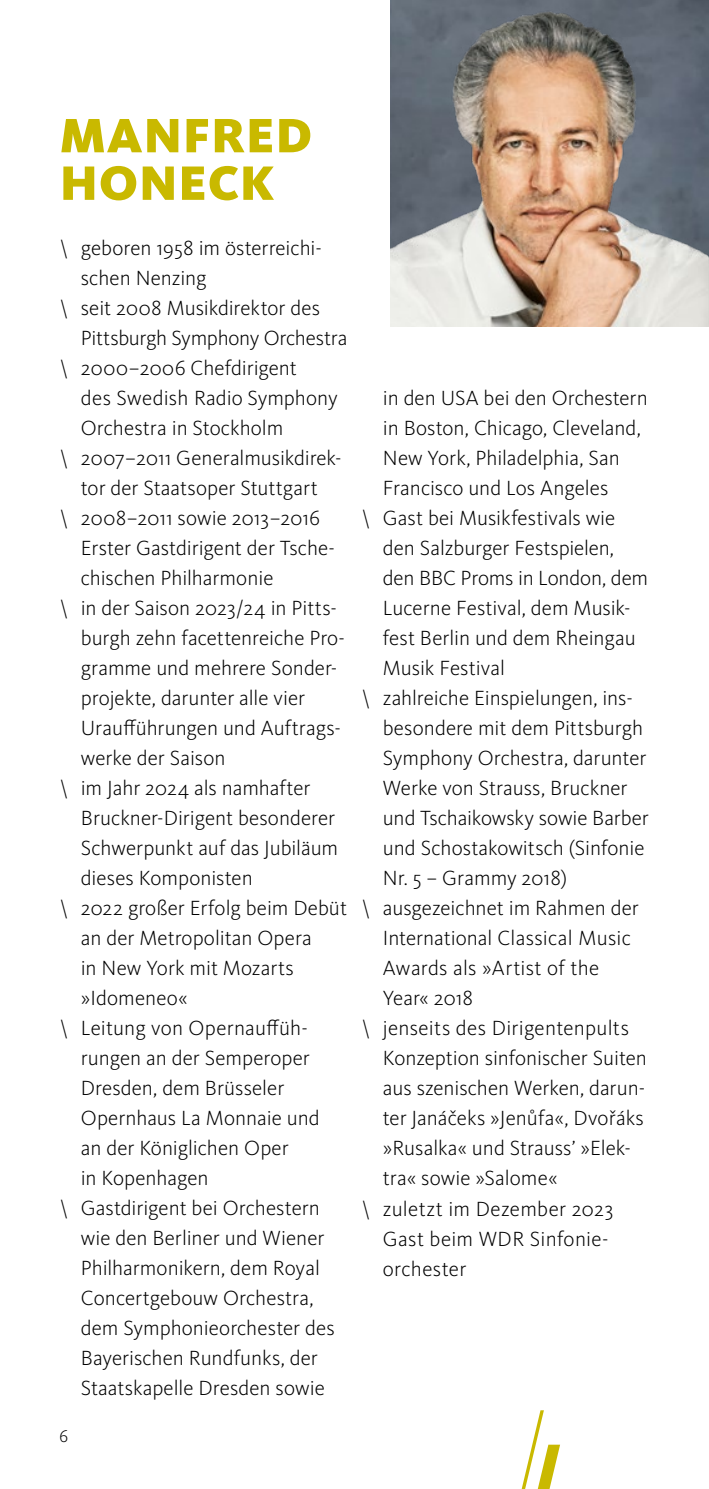
<style>
.page{position:relative;width:709px;height:1489px;background:#fff}
.page>*{position:absolute;margin:0;border:0;box-sizing:border-box;transform-origin:0 0}
.t1{font:900 50px/47.5px "WDR Sans";letter-spacing:.02em;color:#c9b900}
.t2{font:300 21.25px "WDR Sans";color:#000}
.t3{font:300 17.5px "WDR Sans";color:#000}
</style>
<div class="page">
<svg style="left:522px;top:1410px;width:38px;height:78px"></svg>
<img style="left:390px;top:0;width:319px;height:326px">
<h1 class="t1" style="left:60px;top:111px;width:254px">MANFRED<br>HONECK</h1>
<p class="t2" style="left:60px;top:235px;width:264px">\ geboren 1958 im österreichi-</p>
<p class="t2" style="left:81px;top:265px;width:127px">schen Nenzing</p>
<p class="t2" style="left:60px;top:295px;width:262px">\ seit 2008 Musikdirektor des</p>
<p class="t2" style="left:81px;top:325px;width:268px">Pittsburgh Symphony Orchestra</p>
<p class="t2" style="left:60px;top:355px;width:239px">\ 2000–2006 Chefdirigent</p>
<p class="t2" style="left:81px;top:385px;width:258px">des Swedish Radio Symphony</p>
<p class="t2" style="left:81px;top:415px;width:204px">Orchestra in Stockholm</p>
<p class="t2" style="left:60px;top:445px;width:283px">\ 2007–2011 Generalmusikdirek-</p>
<p class="t2" style="left:81px;top:475px;width:238px">tor der Staatsoper Stuttgart</p>
<p class="t2" style="left:60px;top:505px;width:262px">\ 2008–2011 sowie 2013–2016</p>
<p class="t2" style="left:81px;top:535px;width:256px">Erster Gastdirigent der Tsche-</p>
<p class="t2" style="left:81px;top:565px;width:194px">chischen Philharmonie</p>
<p class="t2" style="left:60px;top:595px;width:279px">\ in der Saison 2023/24 in Pitts-</p>
<p class="t2" style="left:81px;top:625px;width:266px">burgh zehn facettenreiche Pro-</p>
<p class="t2" style="left:81px;top:655px;width:258px">gramme und mehrere Sonder-</p>
<p class="t2" style="left:81px;top:685px;width:226px">projekte, darunter alle vier</p>
<p class="t2" style="left:81px;top:715px;width:262px">Uraufführungen und Auftrags-</p>
<p class="t2" style="left:81px;top:745px;width:146px">werke der Saison</p>
<p class="t2" style="left:60px;top:775px;width:252px">\ im Jahr 2024 als namhafter</p>
<p class="t2" style="left:81px;top:805px;width:256px">Bruckner-Dirigent besonderer</p>
<p class="t2" style="left:81px;top:835px;width:259px">Schwerpunkt auf das Jubiläum</p>
<p class="t2" style="left:81px;top:865px;width:173px">dieses Komponisten</p>
<p class="t2" style="left:60px;top:895px;width:289px">\ 2022 großer Erfolg beim Debüt</p>
<p class="t2" style="left:81px;top:925px;width:233px">an der Metropolitan Opera</p>
<p class="t2" style="left:81px;top:955px;width:214px">in New York mit Mozarts</p>
<p class="t2" style="left:81px;top:985px;width:108px">»Idomeneo«</p>
<p class="t2" style="left:60px;top:1015px;width:250px">\ Leitung von Opernauffüh-</p>
<p class="t2" style="left:81px;top:1045px;width:230px">rungen an der Semperoper</p>
<p class="t2" style="left:81px;top:1075px;width:205px">Dresden, dem Brüsseler</p>
<p class="t2" style="left:81px;top:1105px;width:240px">Opernhaus La Monnaie und</p>
<p class="t2" style="left:81px;top:1135px;width:209px">an der Königlichen Oper</p>
<p class="t2" style="left:81px;top:1165px;width:129px">in Kopenhagen</p>
<p class="t2" style="left:60px;top:1195px;width:262px">\ Gastdirigent bei Orchestern</p>
<p class="t2" style="left:81px;top:1225px;width:245px">wie den Berliner und Wiener</p>
<p class="t2" style="left:81px;top:1255px;width:240px">Philharmonikern, dem Royal</p>
<p class="t2" style="left:81px;top:1285px;width:234px">Concertgebouw Orchestra,</p>
<p class="t2" style="left:81px;top:1315px;width:255px">dem Symphonieorchester des</p>
<p class="t2" style="left:81px;top:1345px;width:238px">Bayerischen Rundfunks, der</p>
<p class="t2" style="left:81px;top:1375px;width:245px">Staatskapelle Dresden sowie</p>
<p class="t3" style="left:60px;top:1425px;width:10px">6</p>
<p class="t2" style="left:383px;top:385px;width:266px">in den USA bei den Orchestern</p>
<p class="t2" style="left:383px;top:415px;width:259px">in Boston, Chicago, Cleveland,</p>
<p class="t2" style="left:383px;top:445px;width:238px">New York, Philadelphia, San</p>
<p class="t2" style="left:383px;top:475px;width:227px">Francisco und Los Angeles</p>
<p class="t2" style="left:361px;top:505px;width:255px">\ Gast bei Musikfestivals wie</p>
<p class="t2" style="left:383px;top:535px;width:233px">den Salzburger Festspielen,</p>
<p class="t2" style="left:383px;top:565px;width:267px">den BBC Proms in London, dem</p>
<p class="t2" style="left:383px;top:595px;width:249px">Lucerne Festival, dem Musik-</p>
<p class="t2" style="left:383px;top:625px;width:254px">fest Berlin und dem Rheingau</p>
<p class="t2" style="left:383px;top:655px;width:124px">Musik Festival</p>
<p class="t2" style="left:361px;top:685px;width:273px">\ zahlreiche Einspielungen, ins-</p>
<p class="t2" style="left:383px;top:715px;width:262px">besondere mit dem Pittsburgh</p>
<p class="t2" style="left:383px;top:745px;width:265px">Symphony Orchestra, darunter</p>
<p class="t2" style="left:383px;top:775px;width:246px">Werke von Strauss, Bruckner</p>
<p class="t2" style="left:383px;top:805px;width:267px">und Tschaikowsky sowie Barber</p>
<p class="t2" style="left:383px;top:835px;width:263px">und Schostakowitsch (Sinfonie</p>
<p class="t2" style="left:383px;top:865px;width:186px">Nr. 5 – Grammy 2018)</p>
<p class="t2" style="left:361px;top:895px;width:279px">\ ausgezeichnet im Rahmen der</p>
<p class="t2" style="left:383px;top:925px;width:250px">International Classical Music</p>
<p class="t2" style="left:383px;top:955px;width:218px">Awards als »Artist of the</p>
<p class="t2" style="left:383px;top:985px;width:92px">Year« 2018</p>
<p class="t2" style="left:361px;top:1015px;width:269px">\ jenseits des Dirigentenpults</p>
<p class="t2" style="left:383px;top:1045px;width:266px">Konzeption sinfonischer Suiten</p>
<p class="t2" style="left:383px;top:1075px;width:264px">aus szenischen Werken, darun-</p>
<p class="t2" style="left:383px;top:1105px;width:262px">ter Janáčeks »Jenůfa«, Dvořáks</p>
<p class="t2" style="left:383px;top:1135px;width:247px">»Rusalka« und Strauss’ »Elek-</p>
<p class="t2" style="left:383px;top:1165px;width:176px">tra« sowie »Salome«</p>
<p class="t2" style="left:361px;top:1195px;width:253px">\ zuletzt im Dezember 2023</p>
<p class="t2" style="left:383px;top:1225px;width:225px">Gast beim WDR Sinfonie-</p>
<p class="t2" style="left:383px;top:1255px;width:85px">orchester</p>
</div>
